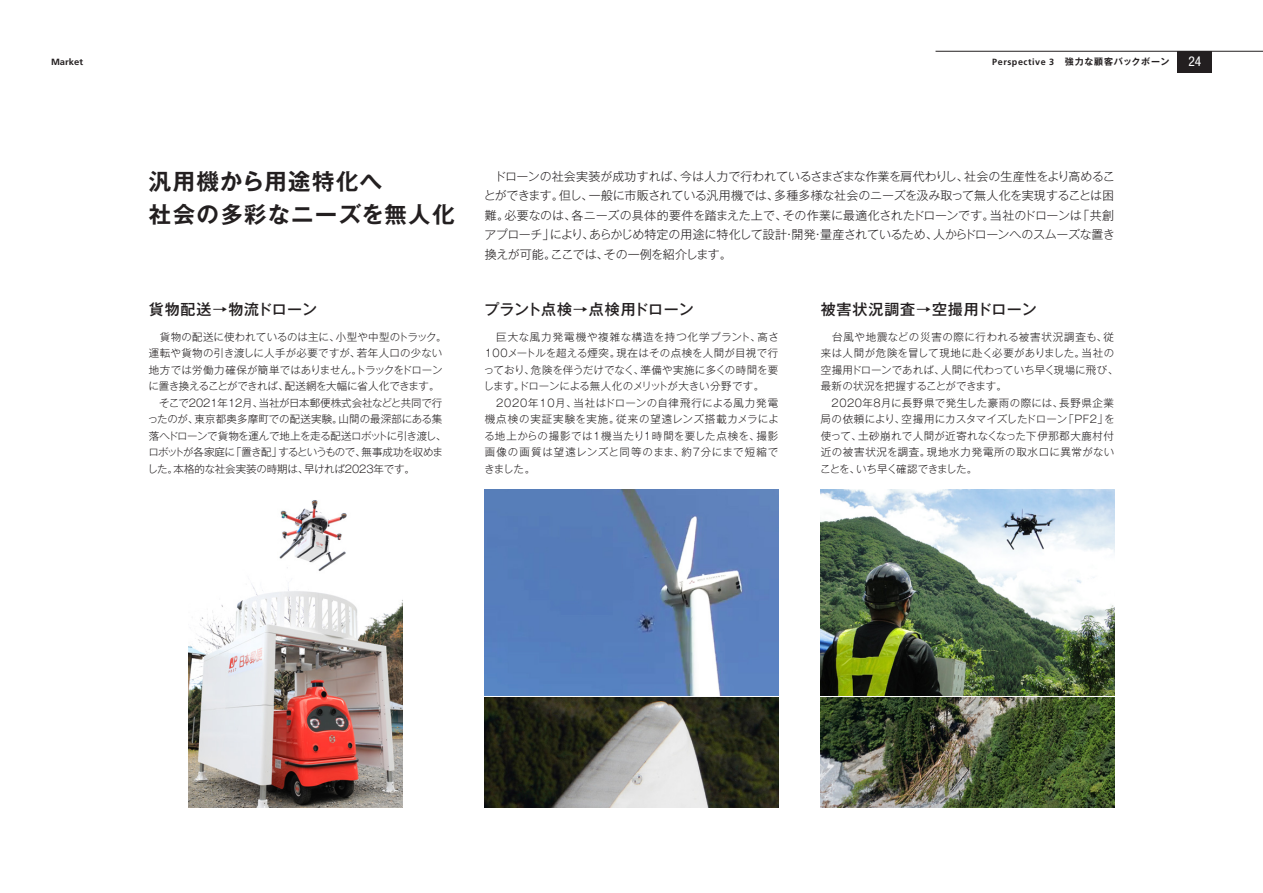
<style>
.page{position:relative;width:1263px;height:893px;background:#fff}
.page>*{position:absolute;margin:0;border:0;box-sizing:border-box;transform-origin:0 0}
.t1{font:700 22.5px/33px "Gothic MB101 Pro De";letter-spacing:.06em;color:#231f20}
.t2{font:500 15px "Gothic MB101 Pro";color:#231f20}
.t3{font:500 15px "Gothic MB101 Pro";letter-spacing:.06em;color:#231f20}
.t4{font:500 15px "Gothic MB101 Pro";letter-spacing:.035em;color:#231f20}
.t5{font:condensed 13.5px "Helvetica Neue LT Std";color:#fff}
.t6{font:300 12px/19.5px "Gothic MB101 Pro";letter-spacing:-.03em;color:#231f20;text-align:justify}
.t7{font:300 10.5px/16.5px "Gothic MB101 Pro";letter-spacing:-.01em;color:#231f20}
.t8{font:300 10.5px/16.5px "Gothic MB101 Pro";letter-spacing:.035em;color:#231f20}
.t9{font:300 10.5px/16.5px "Gothic MB101 Pro";letter-spacing:.04em;color:#231f20}
.t10{font:700 9px "Frutiger LT Std";letter-spacing:.06em;color:#231f20}
.t11{font:700 9px "Frutiger LT Std";letter-spacing:.06em;color:#231f20;scale:1.05 1}
.s1{font-family:"Gothic MB101 Pro De"}
</style>
<div class="page">
<div style="left:1178px;top:51px;width:34px;height:21px;background:#231f20"></div>
<hr style="left:935px;top:51px;width:328px;height:1px;background:#231f20">
<img style="left:188px;top:500px;width:215px;height:308px">
<img style="left:821px;top:489px;width:293px;height:206px">
<img style="left:485px;top:489px;width:293px;height:206px">
<img style="left:485px;top:697px;width:293px;height:111px">
<img style="left:821px;top:697px;width:293px;height:111px">
<p class="t11" style="left:51px;top:56px;width:32px">Market</p>
<p class="t10" style="left:992px;top:56px;width:179px">Perspective 3<span class="s1">　強力な顧客バックボーン</span></p>
<p class="t5" style="left:1188px;top:54px;width:14px">24</p>
<h1 class="t1" style="left:149px;top:162px;width:307px">汎⽤機から⽤途特化へ<br>社会の多彩なニーズを無⼈化</h1>
<p class="t6" style="left:484px;top:165px;width:632px">　ドローンの社会実装が成功すれば、今は人力で行われているさまざまな作業を肩代わりし、社会の生産性をより高めることができます。但し、一般に市販されている汎用機では、多種多様な社会のニーズを汲み取って無人化を実現することは困難。必要なのは、各ニーズの具体的要件を踏まえた上で、その作業に最適化されたドローンです。当社のドローンは「共創アプローチ」により、あらかじめ特定の用途に特化して設計・開発・量産されているため、人からドローンへのスムーズな置き換えが可能。ここでは、その一例を紹介します。</p>
<h2 class="t4" style="left:149px;top:297px;width:170px">貨物配送→物流ドローン</h2>
<h2 class="t2" style="left:484px;top:297px;width:211px">プラント点検→点検用ドローン</h2>
<h2 class="t3" style="left:821px;top:297px;width:218px">被害状況調査→空撮用ドローン</h2>
<p class="t7" style="left:147px;top:327px;width:301px">　貨物の配送に使われているのは主に、小型や中型のトラック。運転や貨物の引き渡しに人手が必要ですが、若年人口の少ない地方では労働力確保が簡単ではありません。トラックをドローンに置き換えることができれば、配送網を大幅に省人化できます。　そこで2021年12月、当社が日本郵便株式会社などと共同で行ったのが、東京都奥多摩町での配送実験。山間の最深部にある集落へドローンで貨物を運んで地上を走る配送ロボットに引き渡し、ロボットが各家庭に「置き配」するというもので、無事成功を収めました。本格的な社会実装の時期は、早ければ2023年です。</p>
<p class="t9" style="left:483px;top:327px;width:297px">　巨大な風力発電機や複雑な構造を持つ化学プラント、高さ<br>100メートルを超える煙突。現在はその点検を人間が目視で行っており、危険を伴うだけでなく、準備や実施に多くの時間を要します。ドローンによる無人化のメリットが大きい分野です。　2020年10月、当社はドローンの自律飛行による風力発電機点検の実証実験を実施。従来の望遠レンズ搭載カメラによる地上からの撮影では1機当たり1時間を要した点検を、撮影画像の画質は望遠レンズと同等のまま、約7分にまで短縮できました。</p>
<p class="t8" style="left:820px;top:327px;width:300px">　台風や地震などの災害の際に行われる被害状況調査も、従来は人間が危険を冒して現地に赴く必要がありました。当社の空撮用ドローンであれば、人間に代わっていち早く現場に飛び、最新の状況を把握することができます。<br>　2020年8月に長野県で発生した豪雨の際には、長野県企業局の依頼により、空撮用にカスタマイズしたドローン「PF2」を使って、土砂崩れで人間が近寄れなくなった下伊那郡大鹿村付近の被害状況を調査。現地水力発電所の取水口に異常がないことを、いち早く確認できました。</p>
</div>
